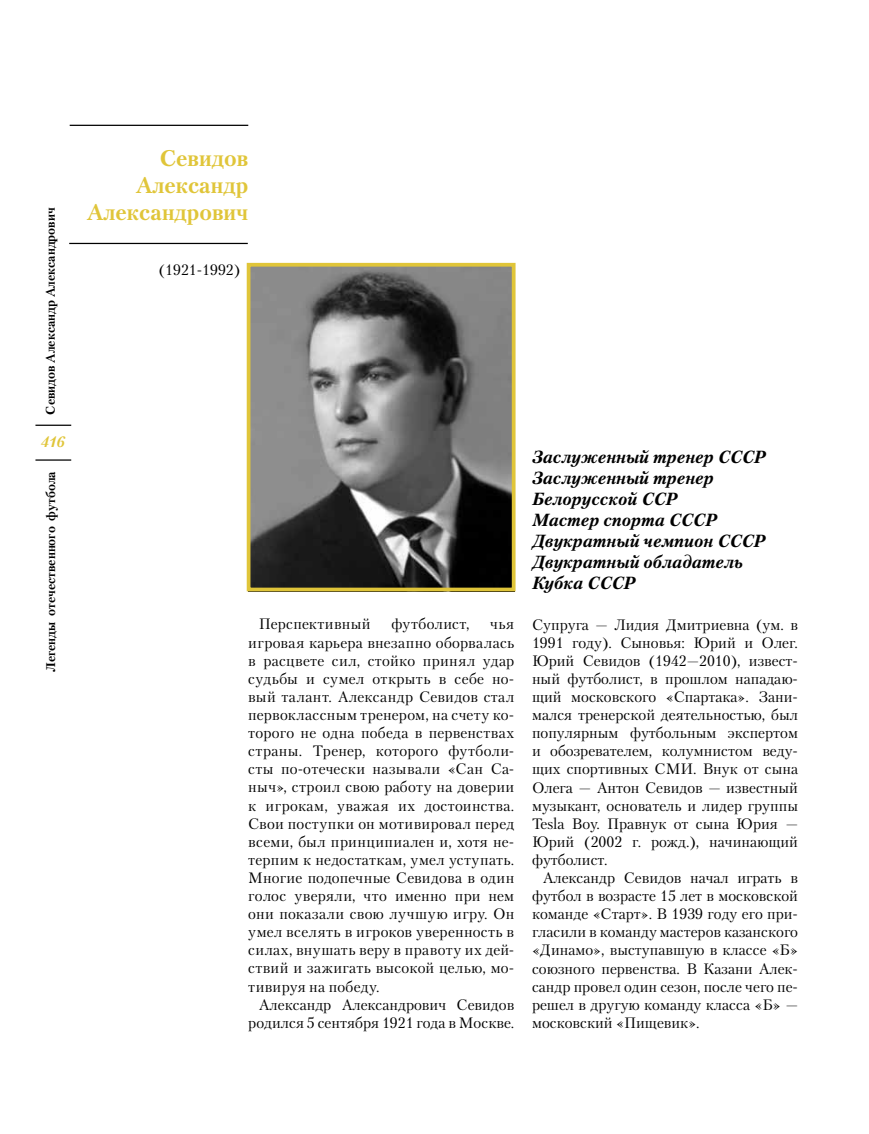
<style>
.page{position:relative;width:869px;height:1134px;background:#fff}
.page>*{position:absolute;margin:0;border:0;box-sizing:border-box;transform-origin:0 0}
.t1{font:700 22.5px/27px "Petersburg C";color:#e0c539;text-align:right}
.t2{font:italic 700 17.5px/21px "Petersburg C";color:#000}
.t3{font:15px/18.1px "Petersburg C";color:#000;text-align:justify}
.t4{font:15px "Petersburg C";letter-spacing:.02em;color:#000}
.t5{font:italic 700 15px "Petersburg C";color:#e0c539}
.t6{font:700 12.5px "Petersburg C";color:#000}
</style>
<div class="page">
<hr style="left:35px;top:425px;width:36px;height:1px;background:#000">
<hr style="left:35px;top:459px;width:36px;height:2px;background:#000">
<img style="left:251px;top:268px;width:259px;height:318px">
<hr style="left:70px;top:125px;width:178px;height:1px;background:#000">
<hr style="left:69px;top:243px;width:179px;height:1px;background:#000">
<div style="left:246px;top:263px;width:269px;height:328px;border:4px solid #e0c539"></div>
<p class="t6" style="left:43px;top:415px;width:209px;rotate:-90deg">Севидов Александр Александрович</p>
<p class="t5" style="left:41px;top:432px;width:25px">416</p>
<p class="t6" style="left:43px;top:672px;width:202px;rotate:-90deg">Легенды отечественного футбола</p>
<h1 class="t1" style="left:87px;top:144px;width:163px">Севидов<br>Александр<br>Александрович</h1>
<p class="t3" style="left:159px;top:261px;width:83px">(1921-1992)</p>
<p class="t4" style="left:259px;top:615px;width:113px">Перспективный</p>
<p class="t4" style="left:391px;top:615px;width:79px">футболист,</p>
<p class="t3" style="left:248px;top:615px;width:267px;text-indent:242px">чья игровая карьера внезапно оборвалась в расцвете сил, стойко принял удар судьбы и сумел открыть в себе но&shy;вый талант. Александр Севидов стал первоклассным тренером, на счету ко&shy;торого не одна победа в первенствах страны. Тренер, которого футболи&shy;сты по-отечески называли «Сан Са&shy;ныч», строил свою работу на доверии к игрокам, уважая их достоинства.<br>Свои поступки он мотивировал перед всеми, был принципиален и, хотя не&shy;терпим к недостаткам, умел уступать.<br>Многие подопечные Севидова в один голос уверяли, что именно при нем они показали свою лучшую игру. Он умел вселять в игроков уверенность в силах, внушать веру в правоту их дей&shy;ствий и зажигать высокой целью, мо&shy;тивируя на победу.</p>
<p class="t3" style="left:248px;top:995px;width:267px;text-align:right">Александр Александрович Севидов родился 5 сентября 1921 года в Москве.</p>
<p class="t2" style="left:531px;top:446px;width:235px">Заслуженный тренер СССР<br>Заслуженный тренер<br>Белорусской ССР<br>Мастер спорта СССР<br>Двукратный чемпион СССР<br>Двукратный обладатель<br>Кубка СССР</p>
<p class="t3" style="left:531px;top:615px;width:267px">Супруга — Лидия Дмитриевна (ум. в 1991 году). Сыновья: Юрий и Олег.<br>Юрий Севидов (1942—2010), извест&shy;ный футболист, в прошлом нападаю&shy;щий московского «Спартака». Зани&shy;мался тренерской деятельностью, был популярным футбольным экспертом и обозревателем, колумнистом веду&shy;щих спортивных СМИ. Внук от сына Олега — Антон Севидов — известный музыкант, основатель и лидер группы Tesla Boy. Правнук от сына Юрия — Юрий (2002 г. рожд.), начинающий футболист.</p>
<p class="t3" style="left:531px;top:868px;width:267px;text-indent:11px">Александр Севидов начал играть в футбол в возрасте 15 лет в московской команде «Старт». В 1939 году его при&shy;гласили в команду мастеров казанского «Динамо», выступавшую в классе «Б» союзного первенства. В Казани Алек&shy;сандр провел один сезон, после чего пе&shy;решел в другую команду класса «Б» — московский «Пищевик».</p>
</div>
